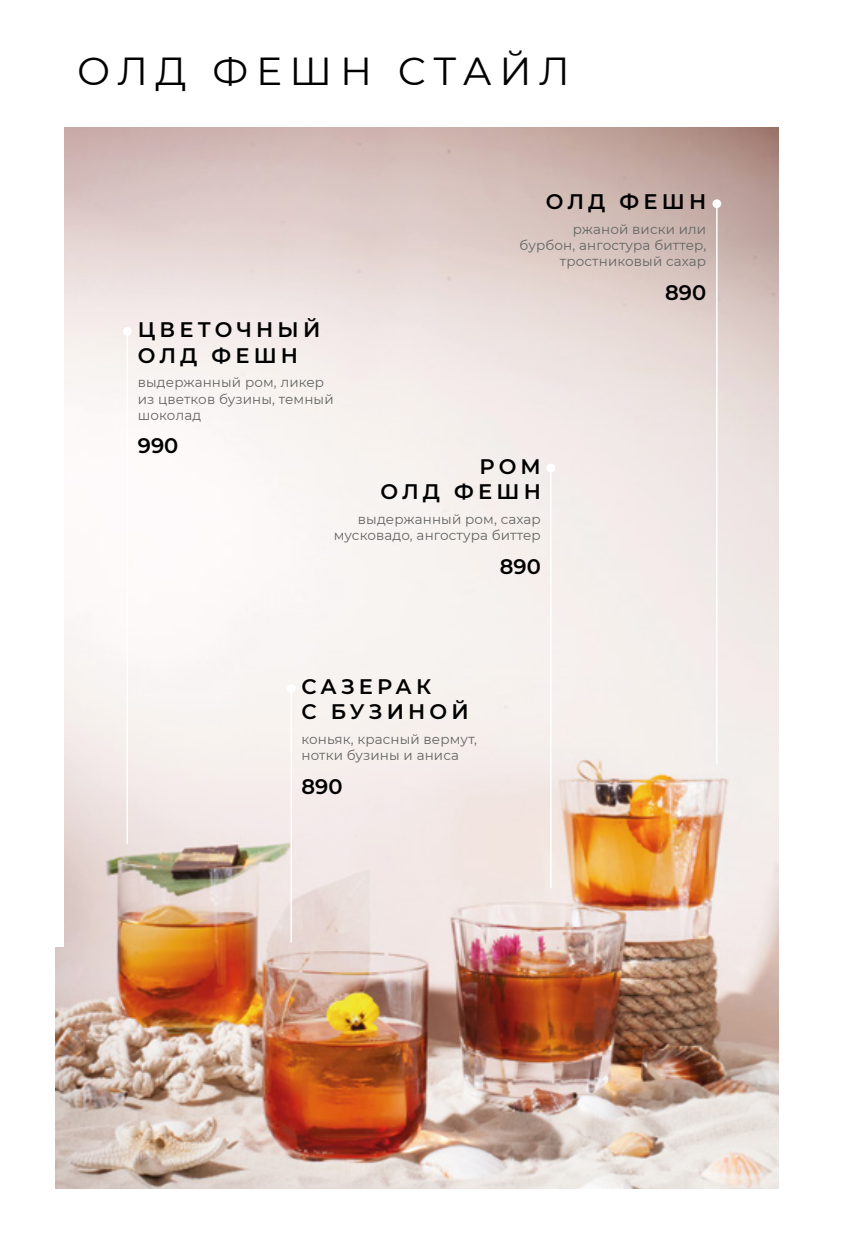
<style>
.page{position:relative;width:864px;height:1234px;background:#fff}
.page>*{position:absolute;margin:0;border:0;box-sizing:border-box;transform-origin:0 0}
.t1{font:39px "Montserrat";letter-spacing:.19em;color:#000}
.t2{font:600 21px/25.2px "Montserrat";letter-spacing:.2em;color:#000}
.t3{font:13.5px/16.2px "Montserrat";letter-spacing:.01em;color:#656563}
</style>
<div class="page">
<img style="left:55px;top:128px;width:723px;height:1059px">
<hr style="left:290px;top:688px;width:2px;height:254px;background:#fff">
<div style="left:287px;top:684px;width:8px;height:8px;background:#fff;border-radius:50%"></div>
<hr style="left:126px;top:331px;width:2px;height:512px;background:#fff">
<div style="left:123px;top:327px;width:8px;height:8px;background:#fff;border-radius:50%"></div>
<hr style="left:550px;top:467px;width:1px;height:420px;background:#fff">
<div style="left:546px;top:463px;width:9px;height:9px;background:#fff;border-radius:50%"></div>
<hr style="left:715px;top:203px;width:2px;height:561px;background:#fff">
<div style="left:712px;top:199px;width:9px;height:9px;background:#fff;border-radius:50%"></div>
<div style="left:0;top:0;width:64px;height:946px;background:#fff"></div>
<h1 class="t1" style="left:77px;top:44px;width:494px">ОЛД ФЕШН СТАЙЛ</h1>
<h2 class="t2" style="left:138px;top:316px;width:184px">ЦВЕТОЧНЫЙ<br>ОЛД ФЕШН</h2>
<p class="t3" style="left:138px;top:374px;width:197px">выдержанный ром, ликер из цветков бузины, темный шоколад</p>
<h2 class="t2" style="left:138px;top:432px;width:42px">990</h2>
<h2 class="t2" style="left:545px;top:188px;width:162px">ОЛД ФЕШН</h2>
<p class="t3" style="left:519px;top:220px;width:188px;text-align:right">ржаной виски или бурбон, ангостура биттер, тростниковый сахар</p>
<h2 class="t2" style="left:665px;top:279px;width:42px">890</h2>
<h2 class="t2" style="left:380px;top:453px;width:162px;text-align:right">РОМ<br>ОЛД ФЕШН</h2>
<p class="t3" style="left:333px;top:510px;width:209px;text-align:right">выдержанный ром, сахар мусковадо, ангостура биттер</p>
<h2 class="t2" style="left:499px;top:553px;width:42px">890</h2>
<h2 class="t2" style="left:301px;top:672px;width:169px">САЗЕРАК<br>С БУЗИНОЙ</h2>
<p class="t3" style="left:301px;top:730px;width:177px">коньяк, красный вермут, нотки бузины и аниса</p>
<h2 class="t2" style="left:301px;top:772px;width:42px">890</h2>
</div>
